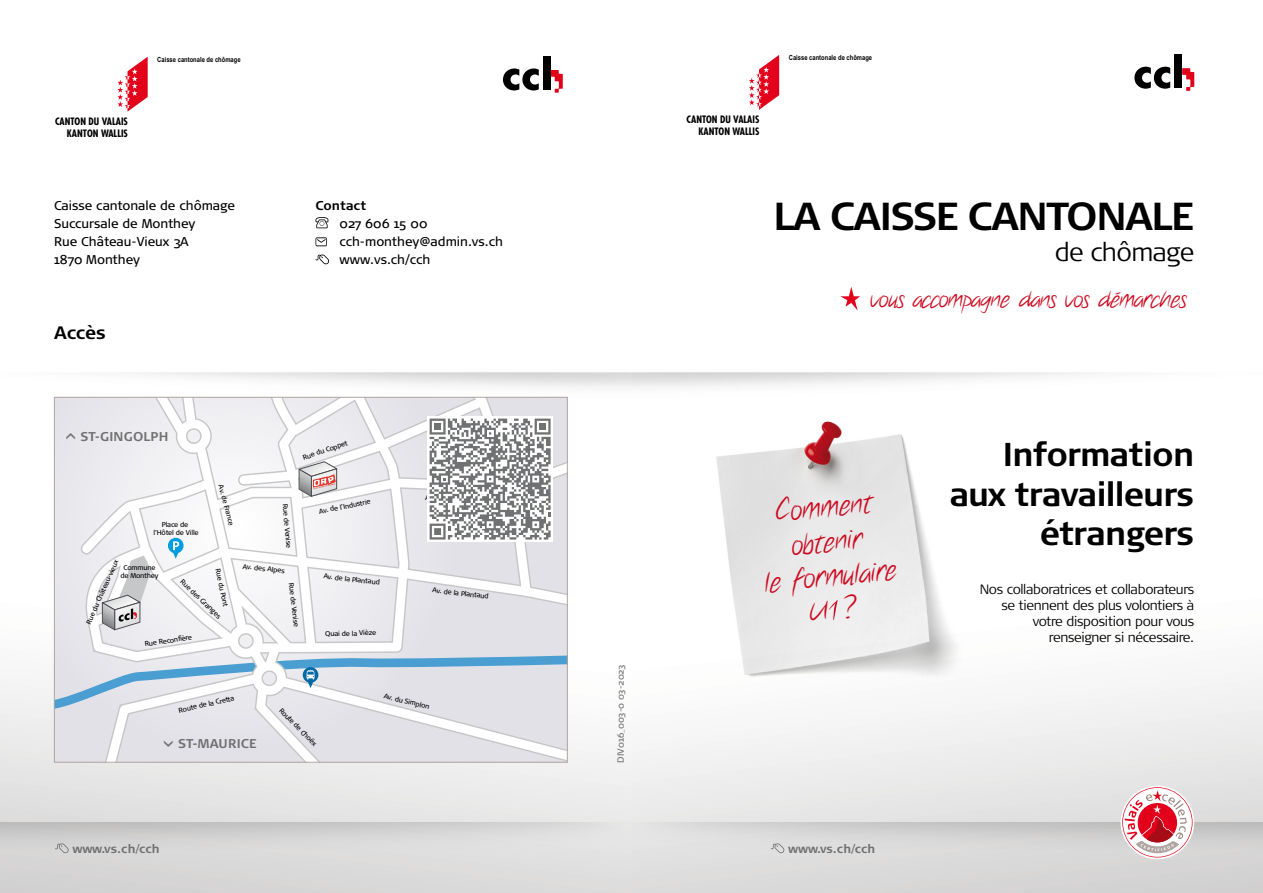
<style>
.page{position:relative;width:1263px;height:893px;background:#fff}
.page>*{position:absolute;margin:0;border:0;box-sizing:border-box;transform-origin:0 0}
.t1{font:700 39px "Signa Normal";letter-spacing:-.035em;color:#000}
.t2{font:700 33px/39.6px "Signa Normal";letter-spacing:-.025em;color:#000;text-align:right}
.t3{font:28.8px/34.7px "Notethis";color:#cd071e;text-align:center}
.t4{font:300 25.65px "Signa Normal";letter-spacing:-.025em;color:#000}
.t5{font:23.4px "Notethis";letter-spacing:-.025em;color:#cd071e}
.t6{font:700 18px "Signa Normal";color:#000}
.t7{font:300 13.5px/16.2px "Signa Normal";letter-spacing:-.025em;color:#000;text-align:right}
.t8{font:12.75px/18px "Signa Normal";color:#000}
.t9{font:700 12.75px "Signa Normal";letter-spacing:.015em;color:#707172}
.t10{font:700 12.75px "Signa Normal";color:#000}
.t11{font:700 12px "Signa Normal";color:#707172}
.t12{font:700 condensed 9.9px/12.5px "Futura";color:#000;text-align:right}
.t13{font:9px "Signa Normal";color:#707172}
.t14{font:700 7.05px "Arial Narrow";color:#000}
.t15{font:6.9px/8.4px "Signa Normal";letter-spacing:-.025em;color:#000;text-align:center}
</style>
<div class="page">
<img style="left:0;top:54px;width:1263px;height:839px">
<svg style="left:55px;top:850px;width:14px;height:3px"></svg>
<img style="left:0;top:823px;width:632px;height:27px">
<svg style="left:117px;top:57px;width:31px;height:55px"></svg>
<svg style="left:551px;top:70px;width:12px;height:23px"></svg>
<svg style="left:503px;top:68px;width:36px;height:22px"></svg>
<div style="left:543px;top:56px;width:8px;height:34px;background:#000"></div>
<svg style="left:771px;top:850px;width:14px;height:3px"></svg>
<img style="left:632px;top:823px;width:631px;height:27px">
<svg style="left:1120px;top:785px;width:74px;height:74px"></svg>
<svg style="left:1122px;top:787px;width:70px;height:70px"></svg>
<svg style="left:749px;top:55px;width:30px;height:55px"></svg>
<svg style="left:1182px;top:68px;width:12px;height:23px"></svg>
<svg style="left:1134px;top:67px;width:36px;height:22px"></svg>
<div style="left:1175px;top:55px;width:7px;height:33px;background:#000"></div>
<svg style="left:840px;top:287px;width:20px;height:24px"></svg>
<img style="left:678px;top:409px;width:293px;height:293px">
<svg style="left:829px;top:600px;width:9px;height:20px"></svg>
<svg style="left:315px;top:217px;width:13px;height:11px"></svg>
<svg style="left:315px;top:237px;width:12px;height:9px"></svg>
<svg style="left:315px;top:254px;width:14px;height:11px"></svg>
<div style="left:54px;top:397px;width:513px;height:365px;background:#e5e5ea"></div>
<svg style="left:75px;top:397px;width:492px;height:365px"></svg>
<h3 class="t12" style="left:55px;top:115px;width:74px">CANTON DU VALAIS<br>KANTON WALLIS</h3>
<p class="t14" style="left:157px;top:55px;width:85px">Caisse cantonale de chômage</p>
<h3 class="t8" style="left:54px;top:197px;width:183px">Caisse cantonale de chômage<br>Succursale de Monthey<br>Rue Château-Vieux 3A<br>1870 Monthey</h3>
<h3 class="t10" style="left:315px;top:198px;width:52px">Contact</h3>
<h3 class="t8" style="left:339px;top:215px;width:165px">027 606 15 00 cch-monthey@admin.vs.ch www.vs.ch/cch</h3>
<h3 class="t6" style="left:54px;top:322px;width:53px">Accès</h3>
<h3 class="t9" style="left:81px;top:429px;width:89px">ST-GINGOLPH</h3>
<h3 class="t9" style="left:78px;top:432px;width:9px;rotate:90deg">&lt;</h3>
<p class="t15" style="left:154px;top:520px;width:47px">Place de l’Hôtel de Ville</p>
<p class="t15" style="left:225px;top:484px;width:44px;rotate:75deg">Av. de France</p>
<p class="t15" style="left:84px;top:622px;width:71px;rotate:-66deg">Rue du Château-vieux</p>
<p class="t15" style="left:120px;top:563px;width:40px">Commune de Monthey</p>
<p class="t15" style="left:222px;top:568px;width:40px;rotate:78deg">Rue du Pont</p>
<p class="t15" style="left:184px;top:577px;width:55px;rotate:44deg">Rue des Granges</p>
<p class="t15" style="left:144px;top:640px;width:49px;rotate:-8deg">Rue Reconfi ère</p>
<p class="t15" style="left:302px;top:454px;width:48px;rotate:-19deg">Rue du Coppet</p>
<p class="t15" style="left:289px;top:503px;width:46px;rotate:85deg">Rue de Venise</p>
<p class="t15" style="left:243px;top:562px;width:44px;rotate:6deg">Av. des Alpes</p>
<p class="t15" style="left:295px;top:582px;width:46px;rotate:83deg">Rue de Venise</p>
<p class="t15" style="left:318px;top:507px;width:54px;rotate:-11deg">Av. de l’Industrie</p>
<p class="t15" style="left:324px;top:572px;width:58px;rotate:6deg">Av. de la Plantaud</p>
<p class="t15" style="left:325px;top:629px;width:53px">Quai de la Vièze</p>
<p class="t15" style="left:433px;top:586px;width:58px;rotate:6deg">Av. de la Plantaud</p>
<p class="t15" style="left:178px;top:706px;width:58px;rotate:-13deg">Route de la Cretta</p>
<h3 class="t9" style="left:178px;top:736px;width:80px">ST-MAURICE</h3>
<p class="t15" style="left:284px;top:706px;width:52px;rotate:46deg">Route de Choëx</p>
<h3 class="t11" style="left:72px;top:842px;width:89px">www.vs.ch/cch</h3>
<p class="t15" style="left:385px;top:692px;width:48px;rotate:13deg">Av. du Simplon</p>
<h3 class="t13" style="left:616px;top:763px;width:99px;rotate:-90deg">DIV016_003-0 03-2023</h3>
<h3 class="t12" style="left:686px;top:113px;width:74px">CANTON DU VALAIS<br>KANTON WALLIS</h3>
<p class="t14" style="left:789px;top:54px;width:85px">Caisse cantonale de chômage</p>
<h1 class="t1" style="left:773px;top:194px;width:422px">LA CAISSE CANTONALE</h1>
<h3 class="t4" style="left:1055px;top:237px;width:141px">de chômage</h3>
<h3 class="t5" style="left:871px;top:285px;width:317px">vous accompagne dans vos démarches</h3>
<h3 class="t3" style="left:755px;top:498px;width:134px;rotate:-6deg">Comment obtenir<br>le formulaire<br>U ?</h3>
<h2 class="t2" style="left:950px;top:434px;width:246px">Information aux travailleurs étrangers</h2>
<h3 class="t7" style="left:980px;top:581px;width:216px">Nos collaboratrices et collaborateurs se tiennent des plus volontiers à votre disposition pour vous renseigner si nécessaire.</h3>
<h3 class="t11" style="left:788px;top:842px;width:89px">www.vs.ch/cch</h3>
</div>
